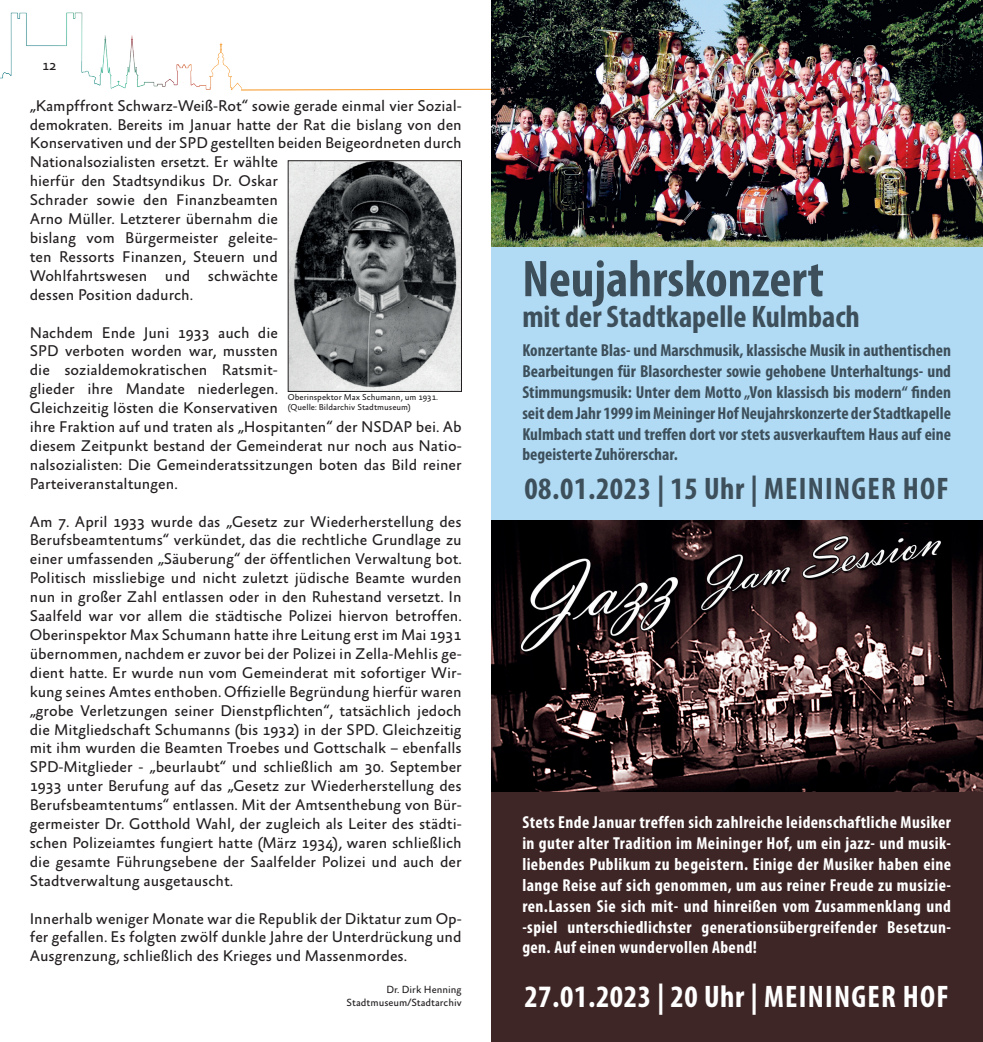
<style>
.page{position:relative;width:983px;height:1042px;background:#fff}
.page>*{position:absolute;margin:0;border:0;box-sizing:border-box;transform-origin:0 0}
.t1{font:700 condensed 52.15px "Myriad Pro";color:#3d4f5b}
.t2{font:700 condensed 31.32px "Myriad Pro";letter-spacing:.04em;color:#3d4f5b}
.t3{font:700 condensed 31.32px "Myriad Pro";letter-spacing:.04em;color:#fff}
.t4{font:700 condensed 31.32px "Myriad Pro";letter-spacing:.005em;color:#3d4f5b}
.t5{font:700 condensed 17.32px/20.8px "Myriad Pro";letter-spacing:.025em;color:#fff;text-align:justify}
.t6{font:700 condensed 17.32px/20.8px "Myriad Pro";color:#3d4f5b;text-align:justify}
.t7{font:15.75px/18.9px "Absara Sans OT";color:#231f20}
.t8{font:14px "Absara Sans OT";color:#231f20}
.t9{font:10.5px/12.6px "Absara Sans OT";color:#231f20;text-align:right}
.t10{font:8.75px/10.5px "Absara Sans OT";color:#231f20}
</style>
<div class="page">
<svg style="left:241px;top:88px;width:250px;height:3px"></svg>
<img style="left:0;top:12px;width:241px;height:79px">
<div style="left:491px;top:531px;width:491px;height:511px;background:#3f2626"></div>
<div style="left:491px;top:166px;width:491px;height:354px;background:#b1dbf4"></div>
<img style="left:491px;top:0;width:491px;height:246px">
<img style="left:491px;top:520px;width:491px;height:271px">
<img style="left:290px;top:162px;width:169px;height:228px">
<div style="left:288px;top:160px;width:173px;height:232px;border:1px solid #231f20"></div>
<p class="t8" style="left:42px;top:58px;width:16px">12</p>
<p class="t7" style="left:30px;top:97px;width:433px">„Kampffront Schwarz-Weiß-Rot“ sowie gerade einmal vier Sozial&shy;demokraten. Bereits im Januar hatte der Rat die bislang von den Konservativen und der SPD gestellten beiden Beigeordneten durch Nationalsozialisten ersetzt. Er wählte<br>hierfür den Stadtsyndikus Dr. Oskar<br>Schrader sowie den Finanzbeamten<br>Arno Müller. Letzterer übernahm die<br>bislang vom Bürgermeister geleite-<br>ten Ressorts Finanzen, Steuern und<br>Wohlfahrtswesen und schwächte<br>dessen Position dadurch.</p>
<p class="t7" style="left:30px;top:324px;width:433px">Nachdem Ende Juni 1933 auch die<br>SPD verboten worden war, mussten<br>die sozialdemokratischen Ratsmit-<br>glieder ihre Mandate niederlegen.<br>Gleichzeitig lösten die Konservativen<br>ihre Fraktion auf und traten als „Hospitanten“ der NSDAP bei. Ab diesem Zeitpunkt bestand der Gemeinderat nur noch aus Natio&shy;nalsozialisten: Die Gemeinderatssitzungen boten das Bild reiner Parteiveranstaltungen.</p>
<p class="t7" style="left:30px;top:513px;width:433px;text-align:justify">Am 7. April 1933 wurde das „Gesetz zur Wiederherstellung des Berufsbeamtentums“ verkündet, das die rechtliche Grundlage zu einer umfassenden „Säuberung“ der öffentlichen Verwaltung bot.<br>Politisch missliebige und nicht zuletzt jüdische Beamte wurden nun in großer Zahl entlassen oder in den Ruhestand versetzt. In Saalfeld war vor allem die städtische Polizei hiervon betroffen.<br>Oberinspektor Max Schumann hatte ihre Leitung erst im Mai 1931 übernommen, nachdem er zuvor bei der Polizei in Zella-Mehlis ge&shy;dient hatte. Er wurde nun vom Gemeinderat mit sofortiger Wir&shy;kung seines Amtes enthoben. Offizielle Begründung hierfür waren „grobe Verletzungen seiner Dienstpflichten“, tatsächlich jedoch die Mitgliedschaft Schumanns (bis 1932) in der SPD. Gleichzeitig mit ihm wurden die Beamten Troebes und Gottschalk – ebenfalls SPD-Mitglieder - „beurlaubt“ und schließlich am 30. September 1933 unter Berufung auf das „Gesetz zur Wiederherstellung des Berufsbeamtentums“ entlassen. Mit der Amtsenthebung von Bür&shy;germeister Dr. Gotthold Wahl, der zugleich als Leiter des städti&shy;schen Polizeiamtes fungiert hatte (März 1934), waren schließlich die gesamte Führungsebene der Saalfelder Polizei und auch der Stadtverwaltung ausgetauscht.</p>
<p class="t7" style="left:30px;top:910px;width:433px;text-align:justify">Innerhalb weniger Monate war die Republik der Diktatur zum Op&shy;fer gefallen. Es folgten zwölf dunkle Jahre der Unterdrückung und Ausgrenzung, schließlich des Krieges und Massenmordes.</p>
<p class="t9" style="left:346px;top:984px;width:116px">Dr. Dirk Henning<br>Stadtmuseum/Stadtarchiv</p>
<p class="t10" style="left:288px;top:392px;width:151px">Oberinspektor Max Schumann, um 1931. (Quelle: Bildarchiv Stadtmuseum)</p>
<h1 class="t1" style="left:522px;top:246px;width:303px">Neujahrskonzert</h1>
<h2 class="t4" style="left:522px;top:297px;width:339px">mit der Stadtkapelle Kulmbach</h2>
<p class="t6" style="left:522px;top:339px;width:430px">Konzertante Blas- und Marschmusik, klassische Musik in authentischen Bearbeitungen für Blasorchester sowie gehobene Unterhaltungs- und Stimmungsmusik: Unter dem Motto „Von klassisch bis modern“ finden seit dem Jahr 1999 im Meininger Hof Neujahrskonzerte der Stadtkapelle Kulmbach statt und treffen dort vor stets ausverkauftem Haus auf eine begeisterte Zuhörerschar.</p>
<h2 class="t2" style="left:524px;top:469px;width:426px">08.01.2023 | 15 Uhr | MEININGER HOF</h2>
<p class="t5" style="left:522px;top:812px;width:430px">Stets Ende Januar treffen sich zahlreiche leidenschaftliche Musiker in guter alter Tradition im Meininger Hof, um ein jazz- und musik&shy;liebendes Publikum zu begeistern. Einige der Musiker haben eine lange Reise auf sich genommen, um aus reiner Freude zu musizie&shy;ren.Lassen Sie sich mit- und hinreißen vom Zusammenklang und -spiel unterschiedlichster generationsübergreifender Besetzun&shy;gen. Auf einen wundervollen Abend!</p>
<h2 class="t3" style="left:524px;top:977px;width:426px">27.01.2023 | 20 Uhr | MEININGER HOF</h2>
</div>
